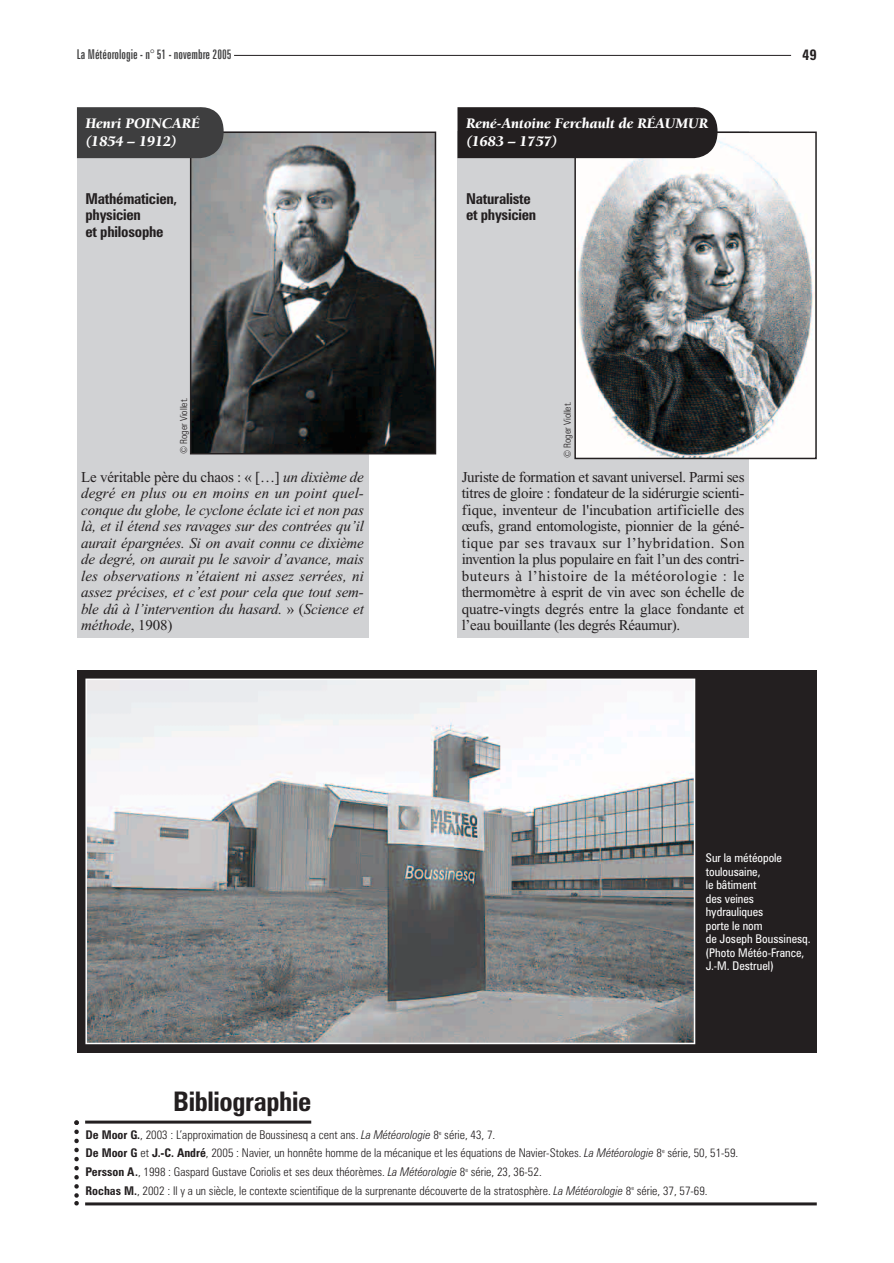
<style>
.page{position:relative;width:894px;height:1263px;background:#fff}
.page>*{position:absolute;margin:0;border:0;box-sizing:border-box;transform-origin:0 0}
.t1{font:700 condensed 27px "Zurich BT";letter-spacing:-.015em;color:#231f20}
.t2{font:15px/16.5px "Times New Roman";letter-spacing:-.02em;color:#231f20;text-align:justify}
.t3{font:italic 15px/16.5px "Times New Roman";letter-spacing:-.01em;color:#231f20;text-align:justify}
.t4{font:italic 900 15px/18px "Berkeley";color:#fff}
.t5{font:700 condensed 15px/16.5px "Zurich BT";letter-spacing:-.015em;color:#231f20}
.t6{font:extra-condensed 13.5px "Zurich BT";color:#3e3e3f}
.t7{font:300 condensed 12px/18.6px "Zurich BT";color:#231f20}
.t8{font:condensed 12px/13.5px "Zurich BT";color:#fff}
.t9{font:300 condensed 9.75px "Zurich BT";color:#231f20}
.s1{font-style:normal}
.s2{font-weight:700}
.s3{font-style:italic}
</style>
<div class="page">
<hr style="left:234px;top:55px;width:557px;height:1px;background:#231f20">
<div style="left:77px;top:132px;width:291px;height:506px;background:#d1d2d4"></div>
<img style="left:193px;top:135px;width:240px;height:316px">
<div style="left:190px;top:132px;width:246px;height:322px;border:2px solid #231f20"></div>
<div style="left:77px;top:670px;width:740px;height:383px;background:#231f20"></div>
<div style="left:77px;top:107px;width:147px;height:51px;background:#3e3e3f"></div>
<div style="left:458px;top:132px;width:291px;height:506px;background:#d1d2d4"></div>
<img style="left:577px;top:135px;width:237px;height:321px">
<div style="left:574px;top:132px;width:243px;height:327px;border:2px solid #231f20"></div>
<div style="left:458px;top:107px;width:260px;height:51px;background:#231f20"></div>
<svg style="left:74px;top:1120px;width:5px;height:86px"></svg>
<hr style="left:85px;top:1121px;width:226px;height:3px;background:#231f20">
<hr style="left:85px;top:1202px;width:732px;height:3px;background:#231f20">
<img style="left:88px;top:682px;width:604px;height:359px">
<div style="left:85px;top:679px;width:610px;height:365px;border:2px solid #fff"></div>
<p class="t6" style="left:77px;top:50px;width:156px">La Météorologie - n° 51 - novembre 2005</p>
<p class="t5" style="left:802px;top:48px;width:16px">49</p>
<p class="t4" style="left:85px;top:116px;width:116px">Henri POINCARÉ (1854 – 1912)</p>
<p class="t5" style="left:85px;top:192px;width:93px">Mathématicien, physicien<br>et philosophe</p>
<p class="t4" style="left:466px;top:116px;width:244px">René-Antoine Ferchault de RÉAUMUR (1683 – 1757)</p>
<p class="t5" style="left:466px;top:192px;width:72px">Naturaliste et physicien</p>
<p class="t9" style="left:180px;top:454px;width:58px;rotate:-90deg">© Roger Viollet.</p>
<p class="t9" style="left:564px;top:458px;width:58px;rotate:-90deg">© Roger Viollet.</p>
<p class="t3" style="left:81px;top:470px;width:284px"><span class="s1">Le véritable père du chaos : « […]</span> un dixième de degré en plus ou en moins en un point quel&shy;conque du globe, le cyclone éclate ici et non pas là, et il étend ses ravages sur des contrées qu’il aurait épargnées. Si on avait connu ce dixième de degré, on aurait pu le savoir d’avance, mais les observations n’étaient ni assez serrées, ni assez précises, et c’est pour cela que tout sem&shy;ble dû à l’intervention du hasard. <span class="s1">» (</span>Science et méthode<span class="s1">, 1908)</span></p>
<h1 class="t1" style="left:173px;top:1092px;width:139px">Bibliographie</h1>
<p class="t2" style="left:462px;top:470px;width:284px">Juriste de formation et savant universel. Parmi ses titres de gloire : fondateur de la sidérurgie scienti&shy;fique, inventeur de l'incubation artificielle des œufs, grand entomologiste, pionnier de la géné&shy;tique par ses travaux sur l’hybridation. Son invention la plus populaire en fait l’un des contri&shy;buteurs à l’histoire de la météorologie : le thermomètre à esprit de vin avec son échelle de quatre-vingts degrés entre la glace fondante et l’eau bouillante (les degrés Réaumur).</p>
<p class="t8" style="left:706px;top:852px;width:106px">Sur la météopole toulousaine,<br>le bâtiment<br>des veines hydrauliques<br>porte le nom<br>de Joseph Boussinesq. (Photo Météo-France,<br>J.-M. Destruel)</p>
<p class="t7" style="left:86px;top:1126px;width:654px"><span class="s2">De Moor G.</span>, 2003 : L’approximation de Boussinesq a cent ans. <span class="s3">La Météorologie</span> 8<sup>e</sup> série, 43, 7.<br><span class="s2">De Moor G</span> et <span class="s2">J.-C. André</span>, 2005 : Navier, un honnête homme de la mécanique et les équations de Navier-Stokes. <span class="s3">La Météorologie</span> 8<sup>e</sup> série, 50, 51-59.<br><span class="s2">Persson A.</span>, 1998 : Gaspard Gustave Coriolis et ses deux théorèmes. <span class="s3">La Météorologie</span> 8<sup>e</sup> série, 23, 36-52.<br><span class="s2">Rochas M.</span>, 2002 : Il y a un siècle, le contexte scientifique de la surprenante découverte de la stratosphère. <span class="s3">La Météorologie</span> 8<sup>e</sup> série, 37, 57-69.</p>
</div>
